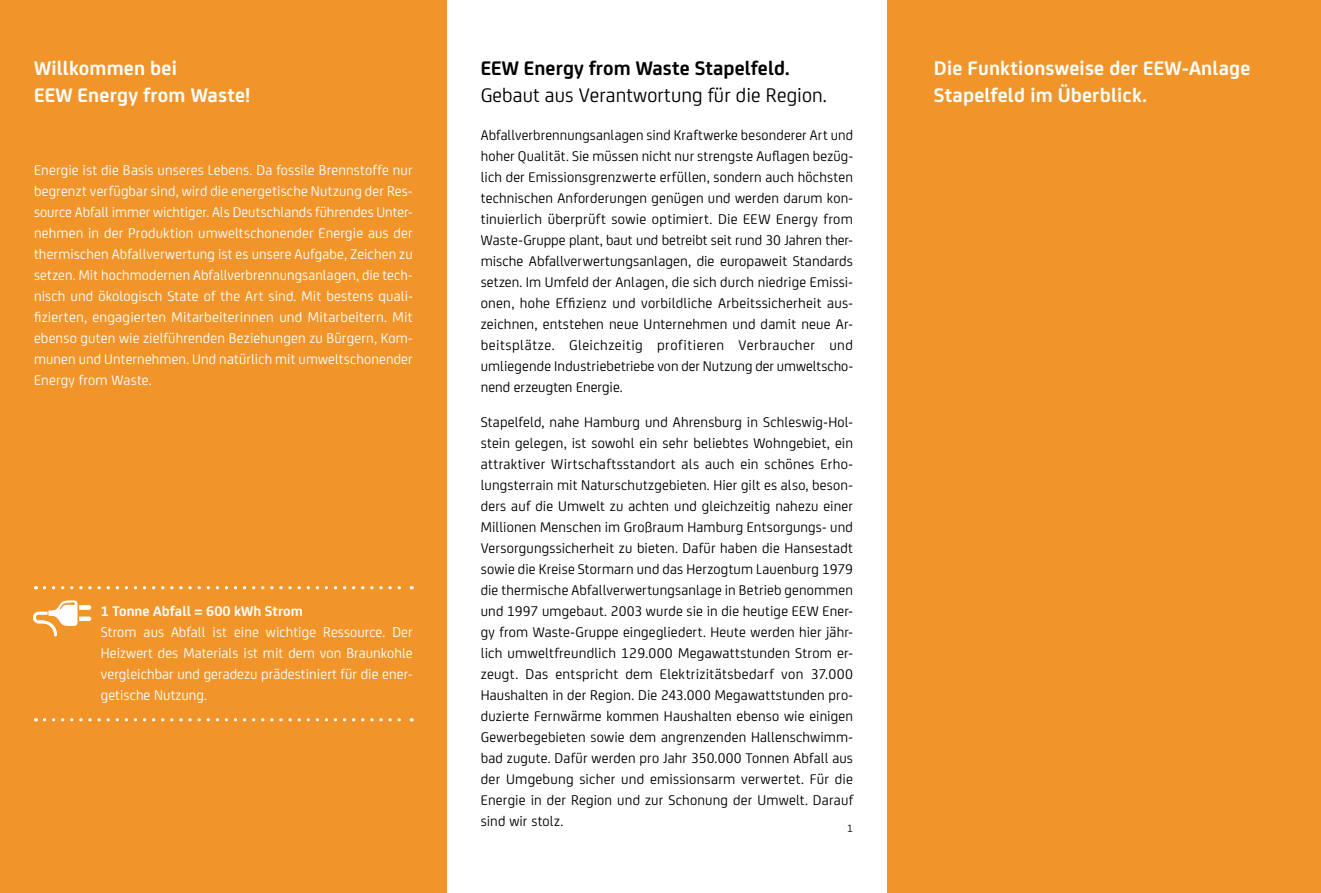
<style>
.page{position:relative;width:1321px;height:893px;background:#fff}
.page>*{position:absolute;margin:0;border:0;box-sizing:border-box;transform-origin:0 0}
.t1{font:700 21px/27px "EEW";letter-spacing:.01em;color:#fff}
.t2{font:21px "EEW";letter-spacing:.005em;color:#000}
.t3{font:700 21px "EEW";letter-spacing:.005em;color:#000}
.t4{font:15px/21px "EEW";letter-spacing:.005em;color:#000;text-align:justify}
.t5{font:15px/21px "EEW";letter-spacing:.005em;color:#fff;text-align:justify}
.t6{font:700 15px "EEW";letter-spacing:.005em;color:#fff}
.t7{font:11.25px "EEW";color:#000}
</style>
<div class="page">
<div style="left:887px;top:0;width:433px;height:893px;background:#f1952b"></div>
<div style="left:0;top:0;width:446px;height:893px;background:#f1952b"></div>
<svg style="left:44px;top:586px;width:368px;height:3px"></svg>
<svg style="left:44px;top:718px;width:368px;height:3px"></svg>
<svg style="left:33px;top:601px;width:58px;height:35px"></svg>
<h1 class="t1" style="left:34px;top:53px;width:217px">Willkommen bei<br>EEW Energy from Waste!</h1>
<p class="t5" style="left:34px;top:159px;width:380px">Energie ist die Basis unseres Lebens. Da fossile Brennstoffe nur begrenzt verfügbar sind, wird die energetische Nutzung der Res&shy;source Abfall immer wichtiger. Als Deutschlands führendes Unter&shy;nehmen in der Produktion umweltschonender Energie aus der thermischen Abfallverwertung ist es unsere Aufgabe, Zeichen zu setzen. Mit hochmodernen Abfallverbrennungsanlagen, die tech&shy;nisch und ökologisch State of the Art sind. Mit bestens quali&shy;fizierten, engagierten Mitarbeiterinnen und Mitarbeitern. Mit ebenso guten wie zielführenden Beziehungen zu Bürgern, Kom&shy;munen und Unternehmen. Und natürlich mit umweltschonender Energy from Waste.</p>
<p class="t6" style="left:101px;top:600px;width:203px">1 Tonne Abfall = 600 kWh Strom</p>
<p class="t5" style="left:101px;top:621px;width:313px">Strom aus Abfall ist eine wichtige Ressource. Der Heizwert des Materials ist mit dem von Braunkohle vergleichbar und geradezu prädestiniert für die ener&shy;getische Nutzung.</p>
<h1 class="t3" style="left:480px;top:53px;width:310px">EEW Energy from Waste Stapelfeld.</h1>
<h1 class="t2" style="left:480px;top:80px;width:348px">Gebaut aus Verantwortung für die Region.</h1>
<p class="t4" style="left:480px;top:124px;width:374px">Abfallverbrennungsanlagen sind Kraftwerke besonderer Art und hoher Qualität. Sie müssen nicht nur strengste Auflagen bezüg&shy;lich der Emissionsgrenzwerte erfüllen, sondern auch höchsten technischen Anforderungen genügen und werden darum kon&shy;tinuierlich überprüft sowie optimiert. Die EEW Energy from Waste-Gruppe plant, baut und betreibt seit rund 30 Jahren ther&shy;mische Abfallverwertungsanlagen, die europaweit Standards setzen. Im Umfeld der Anlagen, die sich durch niedrige Emissi&shy;onen, hohe Effizienz und vorbildliche Arbeitssicherheit aus&shy;zeichnen, entstehen neue Unternehmen und damit neue Ar&shy;beitsplätze. Gleichzeitig profitieren Verbraucher und umliegende Industriebetriebe von der Nutzung der umweltscho&shy;nend erzeugten Energie.</p>
<p class="t4" style="left:480px;top:411px;width:374px">Stapelfeld, nahe Hamburg und Ahrensburg in Schleswig-Hol&shy;stein gelegen, ist sowohl ein sehr beliebtes Wohngebiet, ein attraktiver Wirtschaftsstandort als auch ein schönes Erho&shy;lungsterrain mit Naturschutzgebieten. Hier gilt es also, beson&shy;ders auf die Umwelt zu achten und gleichzeitig nahezu einer Millionen Menschen im Großraum Hamburg Entsorgungs- und Versorgungssicherheit zu bieten. Dafür haben die Hansestadt sowie die Kreise Stormarn und das Herzogtum Lauenburg 1979 die thermische Abfallverwertungsanlage in Betrieb genommen und 1997 umgebaut. 2003 wurde sie in die heutige EEW Ener&shy;gy from Waste-Gruppe eingegliedert. Heute werden hier jähr&shy;lich umweltfreundlich 129.000 Megawattstunden Strom er&shy;zeugt. Das entspricht dem Elektrizitätsbedarf von 37.000<br>Haushalten in der Region. Die 243.000 Megawattstunden pro&shy;duzierte Fernwärme kommen Haushalten ebenso wie einigen Gewerbegebieten sowie dem angrenzenden Hallenschwimm&shy;bad zugute. Dafür werden pro Jahr 350.000 Tonnen Abfall aus der Umgebung sicher und emissionsarm verwertet. Für die Energie in der Region und zur Schonung der Umwelt. Darauf sind wir stolz.</p>
<p class="t7" style="left:847px;top:821px;width:7px">1</p>
<h1 class="t1" style="left:933px;top:53px;width:318px">Die Funktionsweise der EEW-Anlage<br>Stapelfeld im Überblick.</h1>
</div>
